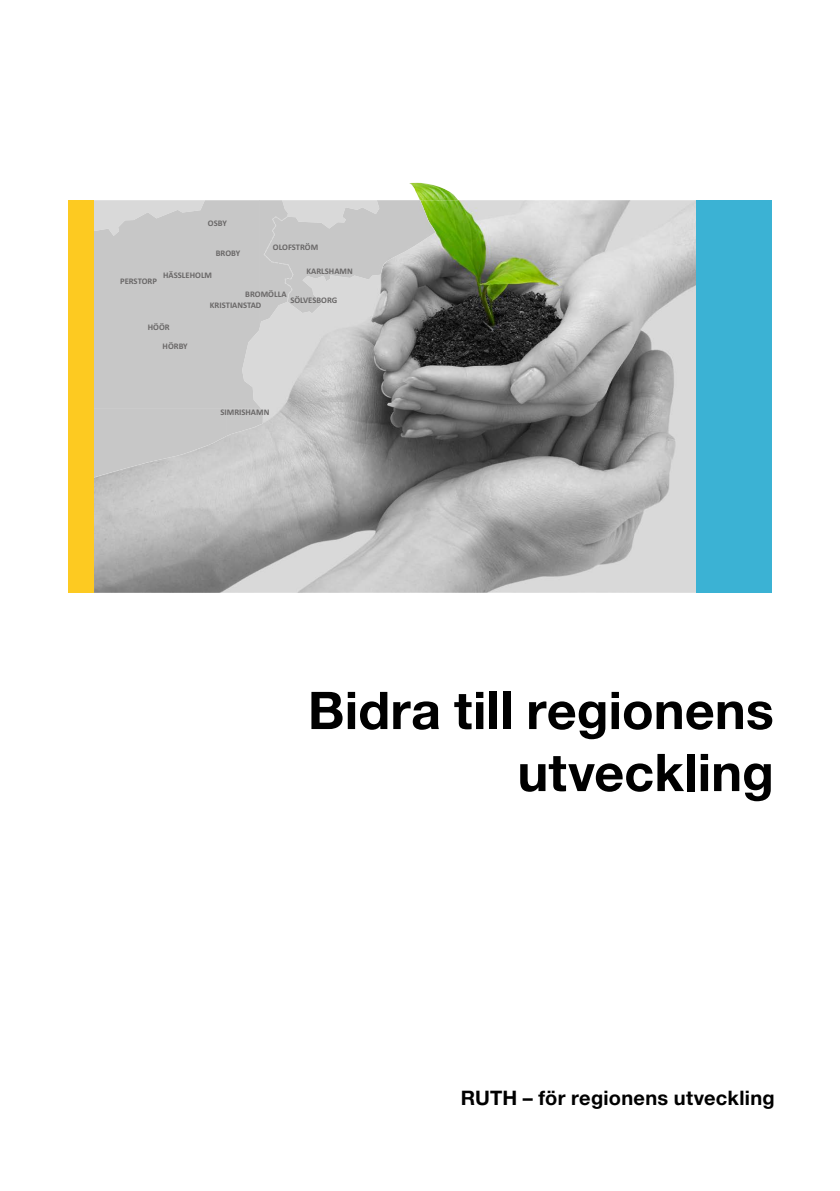
<style>
.page{position:relative;width:840px;height:1191px;background:#fff}
.page>*{position:absolute;margin:0;border:0;box-sizing:border-box;transform-origin:0 0}
.t1{font:700 52px "Helvetica Neue LT Std";color:#000}
.List_Paragraph{font:700 20px "Helvetica Neue LT Std";letter-spacing:.015em;color:#000}
.t2{font:700 8.6px "Calibri";color:#696767}
</style>
<div class="page">
<img style="left:409px;top:183px;width:49px;height:17px">
<img style="left:93px;top:200px;width:603px;height:393px">
<img style="left:93px;top:200px;width:167px;height:208px">
<img style="left:259px;top:200px;width:34px;height:128px">
<img style="left:259px;top:406px;width:4px;height:19px">
<div style="left:93px;top:408px;width:133px;height:70px;background:#c7c7c7"></div>
<img style="left:226px;top:408px;width:34px;height:28px">
<img style="left:264px;top:200px;width:171px;height:113px">
<div style="left:263px;top:216px;width:30px;height:86px;background:#c7c7c7"></div>
<div style="left:68px;top:200px;width:25px;height:393px;background:#fdca21"></div>
<div style="left:696px;top:200px;width:75px;height:393px;background:#3bb2d4"></div>
<p class="t2" style="left:208px;top:218px;width:20px">OSBY</p>
<p class="t2" style="left:216px;top:247px;width:26px">BROBY</p>
<p class="t2" style="left:163px;top:269px;width:50px">HÄSSLEHOLM</p>
<p class="t2" style="left:120px;top:275px;width:38px">PERSTORP</p>
<p class="t2" style="left:273px;top:241px;width:47px">OLOFSTRÖM</p>
<p class="t2" style="left:306px;top:265px;width:48px">KARLSHAMN</p>
<p class="t2" style="left:148px;top:322px;width:23px">HÖÖR</p>
<p class="t2" style="left:162px;top:341px;width:27px">HÖRBY</p>
<p class="t2" style="left:245px;top:288px;width:43px">BROMÖLLA</p>
<p class="t2" style="left:290px;top:294px;width:48px">SÖLVESBORG</p>
<p class="t2" style="left:210px;top:300px;width:53px">KRISTIANSTAD</p>
<p class="t2" style="left:220px;top:407px;width:50px">SIMRISHAMN</p>
<p class="t1" style="left:308px;top:678px;width:467px">Bidra till regionens</p>
<p class="t1" style="left:517px;top:740px;width:258px">utveckling</p>
<p class="List_Paragraph" style="left:460px;top:1085px;width:315px">RUTH – för regionens utveckling</p>
</div>
